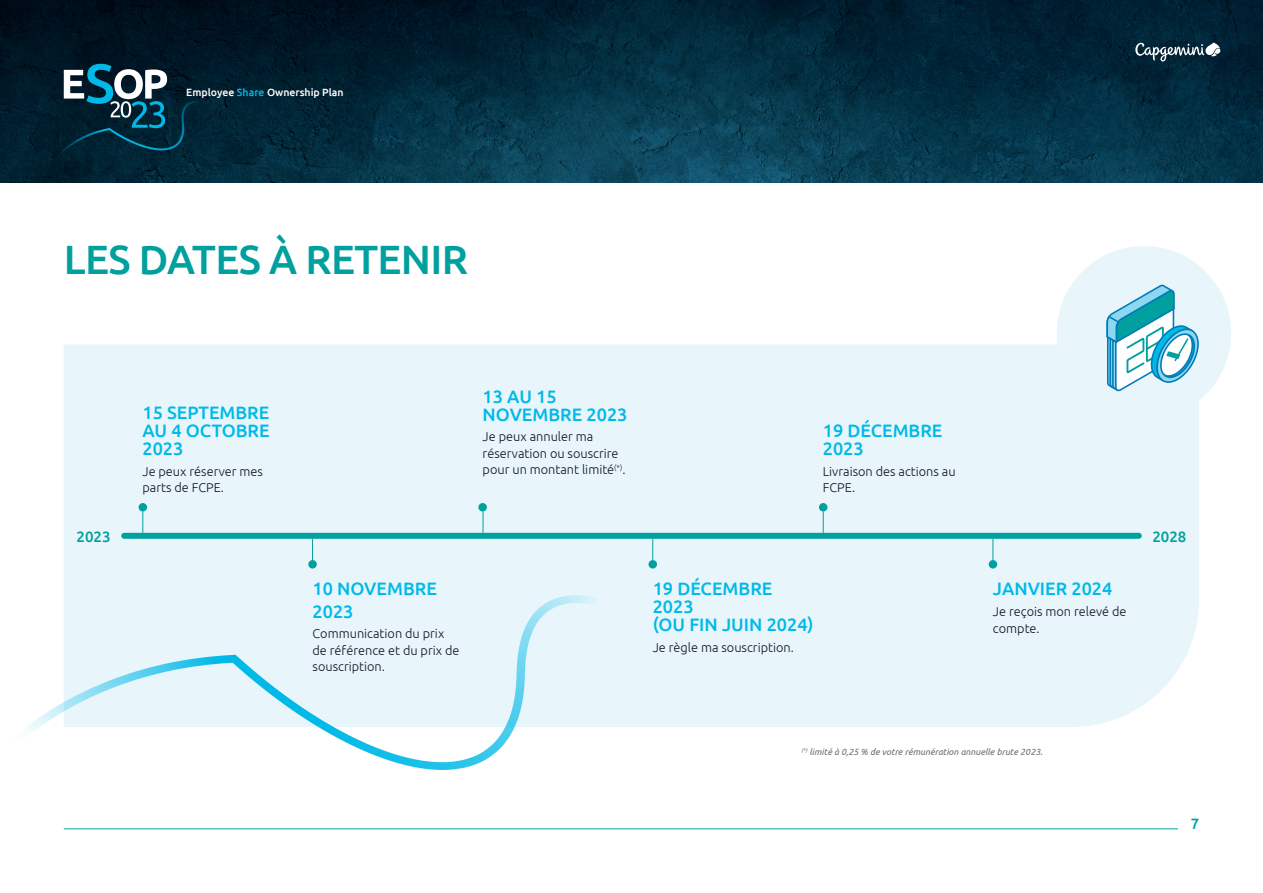
<style>
.page{position:relative;width:1263px;height:893px;background:#fff}
.page>*{position:absolute;margin:0;border:0;box-sizing:border-box;transform-origin:0 0}
.t1{font:500 40.95px "Ubuntu";letter-spacing:-.015em;color:#00a09e}
.t2{font:500 18px/18px "Ubuntu";color:#00b9e7}
.t3{font:500 15px "Ubuntu";color:#00a09e}
.t4{font:300 12.75px/16.5px "Ubuntu";color:#121423}
.t5{font:500 10.5px "Ubuntu";color:#fff}
.t6{font:italic 9px "Ubuntu";color:#6c6d70}
.s1{color:#00b9e7}
</style>
<div class="page">
<img style="left:0;top:0;width:1263px;height:182px">
<div style="left:64px;top:344px;width:1135px;height:383px;background:#e8f6fc"></div>
<div style="left:1057px;top:246px;width:174px;height:174px;background:#e8f6fc;border-radius:50%"></div>
<div style="left:124px;top:533px;width:1015px;height:6px;background:#00a09e"></div>
<svg style="left:48px;top:64px;width:147px;height:103px;background:#173d4d"></svg>
<svg style="left:483px;top:511px;width:1px;height:22px"></svg>
<svg style="left:823px;top:511px;width:1px;height:22px"></svg>
<svg style="left:142px;top:511px;width:1px;height:22px"></svg>
<svg style="left:652px;top:539px;width:1px;height:21px"></svg>
<svg style="left:992px;top:539px;width:1px;height:21px"></svg>
<svg style="left:312px;top:539px;width:1px;height:21px"></svg>
<div style="left:139px;top:503px;width:8px;height:8px;background:#00a09e;border-radius:50%"></div>
<div style="left:308px;top:560px;width:9px;height:9px;background:#00a09e;border-radius:50%"></div>
<div style="left:478px;top:503px;width:9px;height:8px;background:#00a09e;border-radius:50%"></div>
<div style="left:648px;top:560px;width:9px;height:9px;background:#00a09e;border-radius:50%"></div>
<div style="left:819px;top:503px;width:8px;height:8px;background:#00a09e;border-radius:50%"></div>
<div style="left:989px;top:560px;width:8px;height:9px;background:#00a09e;border-radius:50%"></div>
<svg style="left:1106px;top:284px;width:93px;height:107px"></svg>
<svg style="left:1135px;top:43px;width:85px;height:18px"></svg>
<hr style="left:64px;top:828px;width:1114px;height:1px;background:#00a09e">
<svg style="left:27px;top:596px;width:540px;height:166px"></svg>
<p class="t5" style="left:186px;top:86px;width:159px">Employee <span class="s1">Share</span> Ownership Plan</p>
<p class="t1" style="left:64px;top:234px;width:406px">LES DATES À RETENIR</p>
<p class="t2" style="left:142px;top:403px;width:129px;text-align:justify">15 SEPTEMBRE AU 4 OCTOBRE 2023</p>
<p class="t4" style="left:142px;top:463px;width:122px">Je peux réserver mes parts de FCPE.</p>
<p class="t2" style="left:483px;top:387px;width:146px">13 AU 15<br>NOVEMBRE 2023</p>
<p class="t4" style="left:483px;top:428px;width:144px">Je peux annuler ma réservation ou souscrire pour un montant limité<sup>(*)</sup>.</p>
<p class="t2" style="left:823px;top:421px;width:121px">19 DÉCEMBRE<br>2023</p>
<p class="t4" style="left:823px;top:463px;width:134px">Livraison des actions au<br>FCPE.</p>
<p class="t3" style="left:76px;top:527px;width:36px">2023</p>
<p class="t3" style="left:1152px;top:527px;width:36px">2028</p>
<p class="t2" style="left:313px;top:579px;width:126px">10 NOVEMBRE</p>
<p class="t2" style="left:313px;top:601px;width:42px">2023</p>
<p class="t4" style="left:313px;top:625px;width:148px">Communication du prix de référence et du prix de souscription.</p>
<p class="t2" style="left:653px;top:579px;width:162px">19 DÉCEMBRE<br>2023<br>(OU FIN JUIN 2024)</p>
<p class="t4" style="left:653px;top:639px;width:143px">Je règle ma souscription.</p>
<p class="t2" style="left:993px;top:579px;width:121px">JANVIER 2024</p>
<p class="t4" style="left:993px;top:603px;width:135px">Je reçois mon relevé de compte.</p>
<p class="t6" style="left:801px;top:746px;width:243px"><sup>(*)</sup> limité à 0,25 % de votre rémunération annuelle brute 2023.</p>
<p class="t3" style="left:1191px;top:814px;width:10px">7</p>
</div>
